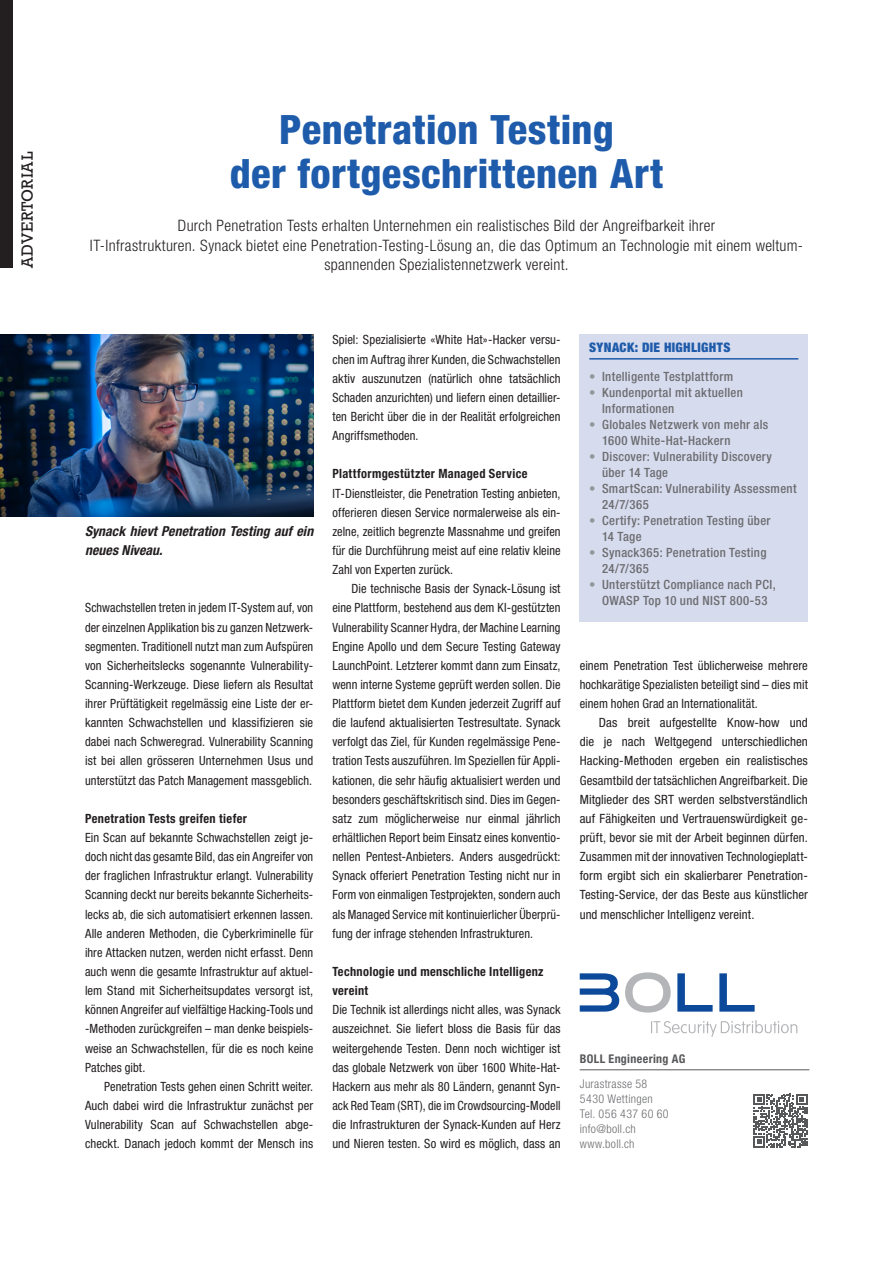
<style>
.page{position:relative;width:893px;height:1263px;background:#fff}
.page>*{position:absolute;margin:0;border:0;box-sizing:border-box;transform-origin:0 0}
.AA_-_Titel_Gross{font:800 condensed 40.5px/44.2px "Helvetica Neue LT Std";letter-spacing:.01em;color:#1e5baa;text-align:center}
.t1{font:16.5px "Rockwell Std";letter-spacing:.03em;color:#231f20}
.AA_-_Lead{font:300 condensed 15.75px/19.5px "Helvetica Neue LT Std";letter-spacing:.015em;color:#231f20;text-align:center}
.Advertorial_-_Bildle{font:italic 700 condensed 13.8px/19.2px "Helvetica Neue LT Std";letter-spacing:.005em;color:#231f20}
.AB_-_Kopf{font:900 condensed 13.2px "Helvetica Neue LT Std";letter-spacing:.025em;color:#1e5baa}
.AA_-_GT_mit_Einzug{font:condensed 12.75px/19.2px "Helvetica Neue LT Std";letter-spacing:.005em;color:#231f20;text-align:justify}
.AA_-_GT{font:condensed 12.75px/19.2px "Helvetica Neue LT Std";letter-spacing:.005em;color:#231f20;text-align:justify}
.AA_-_GT-2{font:condensed 12.75px/19.2px "Helvetica Neue LT Std";letter-spacing:.005em;color:#231f20;text-align:justify;scale:.96 1}
.t2{font:500 condensed 12.75px/15.9px "Helvetica Neue LT Std";letter-spacing:.025em;color:#6c6d70}
.AA_-_Zwischentitel_F{font:700 condensed 12.75px/19.2px "Helvetica Neue LT Std";letter-spacing:.03em;color:#231f20}
.AB_-_Onlinebox_Text{font:300 condensed 12px/15px "Helvetica Neue LT Std";letter-spacing:.025em;color:#6c6d70}
.AB_-_Onlinebox_Titel{font:700 condensed 12px "Helvetica Neue LT Std";letter-spacing:.03em;color:#57585a}
.s1{color:#939598}
</style>
<div class="page">
<div style="left:0;top:0;width:13px;height:268px;background:#231f20"></div>
<img style="left:0;top:335px;width:313px;height:182px">
<hr style="left:580px;top:1069px;width:229px;height:1px;background:#57585a">
<svg style="left:753px;top:1094px;width:54px;height:53px"></svg>
<div style="left:580px;top:335px;width:228px;height:287px;background:#d7dbee"></div>
<hr style="left:589px;top:358px;width:209px;height:2px;background:#1e5baa">
<svg style="left:625px;top:972px;width:46px;height:40px"></svg>
<svg style="left:677px;top:973px;width:36px;height:38px"></svg>
<svg style="left:719px;top:973px;width:36px;height:38px"></svg>
<svg style="left:580px;top:973px;width:39px;height:38px"></svg>
<svg style="left:651px;top:1020px;width:146px;height:17px"></svg>
<p class="t1" style="left:18px;top:268px;width:117px;rotate:-90deg">ADVERTORIAL</p>
<p class="AA_-_Titel_Gross" style="left:230px;top:107px;width:435px">Penetration Testing<br>der fortgeschrittenen Art</p>
<p class="AA_-_Lead" style="left:90px;top:216px;width:715px">Durch Penetration Tests erhalten Unternehmen ein realistisches Bild der Angreifbarkeit ihrer<br>IT-Infrastrukturen. Synack bietet eine Penetration-Testing-Lösung an, die das Optimum an Technologie mit einem weltum&shy;spannenden Spezialistennetzwerk vereint.</p>
<p class="Advertorial_-_Bildle" style="left:85px;top:521px;width:230px">Synack hievt Penetration Testing auf ein neues Niveau.</p>
<p class="AA_-_GT-2" style="left:85px;top:598px;width:239px">Schwachstellen treten in jedem IT-System auf, von der einzelnen Applikation bis zu ganzen Netzwerk&shy;segmenten. Traditionell nutzt man zum Aufspüren von Sicherheitslecks sogenannte Vulnerability-Scanning-Werkzeuge. Diese liefern als Resultat ihrer Prüftätigkeit regelmässig eine Liste der er&shy;kannten Schwachstellen und klassifizieren sie dabei nach Schweregrad. Vulnerability Scanning ist bei allen grösseren Unternehmen Usus und unterstützt das Patch Management massgeblich.</p>
<p class="AA_-_Zwischentitel_F" style="left:85px;top:808px;width:163px">Penetration Tests greifen tiefer</p>
<p class="AA_-_GT" style="left:85px;top:828px;width:230px">Ein Scan auf bekannte Schwachstellen zeigt je&shy;doch nicht das gesamte Bild, das ein Angreifer von der fraglichen Infrastruktur erlangt. Vulnerability Scanning deckt nur bereits bekannte Sicherheits&shy;lecks ab, die sich automatisiert erkennen lassen.<br>Alle anderen Methoden, die Cyberkriminelle für ihre Attacken nutzen, werden nicht erfasst. Denn auch wenn die gesamte Infrastruktur auf aktuel&shy;lem Stand mit Sicherheitsupdates versorgt ist, können Angreifer auf vielfältige Hacking-Tools und -Methoden zurückgreifen – man denke beispiels&shy;weise an Schwachstellen, für die es noch keine Patches gibt.</p>
<p class="AA_-_GT_mit_Einzug" style="left:85px;top:1076px;width:230px;text-indent:19px">Penetration Tests gehen einen Schritt weiter.<br>Auch dabei wird die Infrastruktur zunächst per Vulnerability Scan auf Schwachstellen abge&shy;checkt. Danach jedoch kommt der Mensch ins</p>
<p class="AA_-_GT_mit_Einzug" style="left:332px;top:330px;width:230px">Spiel: Spezialisierte «White Hat»-Hacker versu&shy;chen im Auftrag ihrer Kunden, die Schwachstellen aktiv auszunutzen (natürlich ohne tatsächlich Schaden anzurichten) und liefern einen detaillier&shy;ten Bericht über die in der Realität erfolgreichen Angriffsmethoden.</p>
<p class="AA_-_Zwischentitel_F" style="left:332px;top:464px;width:197px">Plattformgestützter Managed Service</p>
<p class="AA_-_GT" style="left:332px;top:483px;width:230px">IT-Dienstleister, die Penetration Testing anbieten, offerieren diesen Service normalerweise als ein&shy;zelne, zeitlich begrenzte Massnahme und greifen für die Durchführung meist auf eine relativ kleine Zahl von Experten zurück.</p>
<p class="AA_-_GT_mit_Einzug" style="left:332px;top:579px;width:230px;text-indent:19px">Die technische Basis der Synack-Lösung ist eine Plattform, bestehend aus dem KI-gestützten Vulnerability Scanner Hydra, der Machine Learning Engine Apollo und dem Secure Testing Gateway LaunchPoint. Letzterer kommt dann zum Einsatz, wenn interne Systeme geprüft werden sollen. Die Plattform bietet dem Kunden jederzeit Zugriff auf die laufend aktualisierten Testresultate. Synack verfolgt das Ziel, für Kunden regelmässige Pene&shy;tration Tests auszuführen. Im Speziellen für Appli&shy;kationen, die sehr häufig aktualisiert werden und besonders geschäftskritisch sind. Dies im Gegen&shy;satz zum möglicherweise nur einmal jährlich erhältlichen Report beim Einsatz eines konventio&shy;nellen Pentest-Anbieters. Anders ausgedrückt:<br>Synack offeriert Penetration Testing nicht nur in Form von einmaligen Testprojekten, sondern auch als Managed Service mit kontinuierlicher Überprü&shy;fung der infrage stehenden Infrastrukturen.</p>
<p class="AA_-_Zwischentitel_F" style="left:332px;top:962px;width:213px">Technologie und menschliche Intelligenz vereint</p>
<p class="AA_-_GT" style="left:332px;top:1000px;width:230px">Die Technik ist allerdings nicht alles, was Synack auszeichnet. Sie liefert bloss die Basis für das weitergehende Testen. Denn noch wichtiger ist das globale Netzwerk von über 1600 White-Hat-Hackern aus mehr als 80 Ländern, genannt Syn&shy;ack Red Team (SRT), die im Crowdsourcing-Modell die Infrastrukturen der Synack-Kunden auf Herz und Nieren testen. So wird es möglich, dass an</p>
<p class="AB_-_Kopf" style="left:589px;top:339px;width:143px">SYNACK: DIE HIGHLIGHTS</p>
<p class="t2" style="left:589px;top:369px;width:146px"><span class="s1">•</span> Intelligente Testplattform</p>
<p class="t2" style="left:602px;top:385px;width:142px;text-indent:-13px"><span class="s1">•</span> Kundenportal mit aktuellen<br>Informationen</p>
<p class="t2" style="left:602px;top:417px;width:168px;text-indent:-13px"><span class="s1">•</span> Globales Netzwerk von mehr als<br>1600 White-Hat-Hackern</p>
<p class="t2" style="left:602px;top:449px;width:172px;text-indent:-13px"><span class="s1">•</span> Discover: Vulnerability Discovery über 14 Tage</p>
<p class="t2" style="left:602px;top:480px;width:196px;text-indent:-13px"><span class="s1">•</span> SmartScan: Vulnerability Assessment<br>24/7/365</p>
<p class="t2" style="left:602px;top:512px;width:170px;text-indent:-13px"><span class="s1">•</span> Certify: Penetration Testing über<br>14 Tage</p>
<p class="t2" style="left:602px;top:544px;width:166px;text-indent:-13px"><span class="s1">•</span> Synack365: Penetration Testing<br>24/7/365</p>
<p class="t2" style="left:589px;top:576px;width:188px;text-align:center"><span class="s1">•</span> Unterstützt Compliance nach PCI,<br>OWASP Top 10 und NIST 800-53</p>
<p class="AA_-_GT" style="left:580px;top:655px;width:230px">einem Penetration Test üblicherweise mehrere hochkarätige Spezialisten beteiligt sind – dies mit einem hohen Grad an Internationalität.</p>
<p class="AA_-_GT_mit_Einzug" style="left:580px;top:713px;width:230px;text-indent:19px">Das breit aufgestellte Know-how und die je nach Weltgegend unterschiedlichen Hacking-Methoden ergeben ein realistisches Gesamtbild der tatsächlichen Angreifbarkeit. Die Mitglieder des SRT werden selbstverständlich auf Fähigkeiten und Vertrauenswürdigkeit ge&shy;prüft, bevor sie mit der Arbeit beginnen dürfen.<br>Zusammen mit der innovativen Technologieplatt&shy;form ergibt sich ein skalierbarer Penetration-Testing-Service, der das Beste aus künstlicher und menschlicher Intelligenz vereint.</p>
<p class="AB_-_Onlinebox_Titel" style="left:580px;top:1051px;width:107px">BOLL Engineering AG</p>
<p class="AB_-_Onlinebox_Text" style="left:580px;top:1076px;width:90px">Jurastrasse 58<br>5430 Wettingen<br>Tel. 056 437 60 60 info@boll.ch www.boll.ch</p>
</div>
